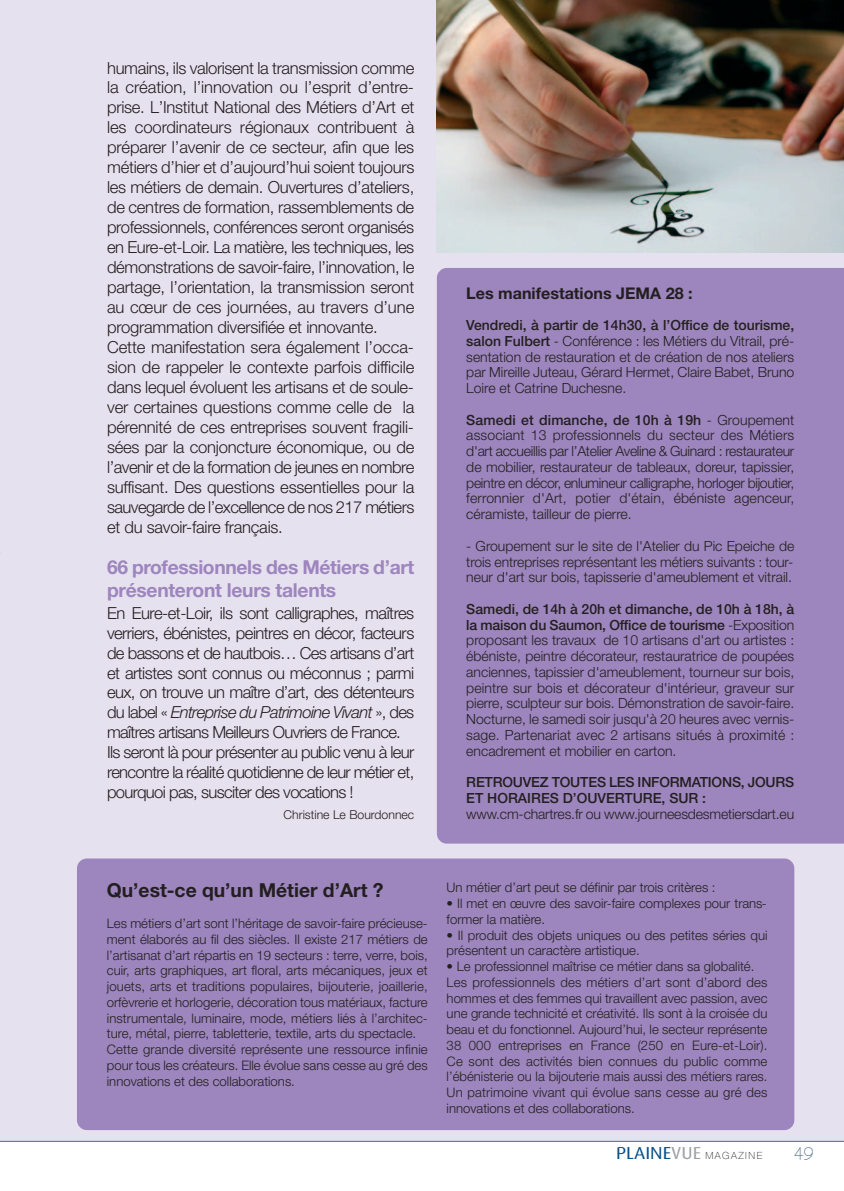
<style>
.page{position:relative;width:844px;height:1191px;background:#fff}
.page>*{position:absolute;margin:0;border:0;box-sizing:border-box;transform-origin:0 0}
.t1{font:21px "Eurofurencelight";color:#57768a}
.t2{font:700 19.25px/23.1px "Helvetica Neue";letter-spacing:-.02em;color:#9d85bd}
.t3{font:700 19.25px "Helvetica Neue";color:#231f20}
.t4{font:300 16.62px/19.9px "Helvetica Neue";letter-spacing:-.015em;color:#231f20}
.t5{font:300 16.62px/19.9px "Helvetica Neue";letter-spacing:-.04em;color:#231f20}
.t6{font:700 16.1px "Helvetica Neue";color:#231f20}
.t7{font:300 14px/15.8px "Helvetica Neue";color:#231f20;text-align:justify}
.t8{font:500 14px/15.8px "Helvetica Neue";letter-spacing:-.015em;color:#231f20}
.t9{font:300 13.12px/15.8px "Helvetica Neue";color:#231f20}
.t10{font:300 12.25px "Helvetica Neue";color:#231f20}
.t11{font:100 9.97px "Helvetica Neue";letter-spacing:.15em;color:#231f20}
.s1{font-style:italic}
.s2{font-weight:500}
.s3{font-family:"Dax";font-weight:400;font-size:17.32px;color:#044f8b}
.s4{font-family:"Dax";font-weight:400;font-size:17.32px;color:#9d9fa2}
</style>
<div class="page">
<div style="left:0;top:0;width:843px;height:1141px;background:#e6e1ef"></div>
<hr style="left:0;top:1140px;width:843px;height:1px;background:#57768a">
<img style="left:436px;top:0;width:407px;height:252px">
<div style="left:437px;top:268px;width:406px;height:575px;background:#9d85bd"></div>
<div style="left:77px;top:858px;width:717px;height:272px;background:#9d85bd;border-radius:10px"></div>
<p class="t4" style="left:107px;top:59px;width:309px">humains, ils valorisent la transmission comme la création, l’innovation ou l’esprit d’entre&shy;prise. L’Institut National des Métiers d’Art et les coordinateurs régionaux contribuent à préparer l’avenir de ce secteur, afin que les métiers d’hier et d’aujourd’hui soient toujours les métiers de demain. Ouvertures d’ateliers, de centres de formation, rassemblements de professionnels, conférences seront organisés en Eure-et-Loir. La matière, les techniques, les démonstrations de savoir-faire, l’innovation, le partage, l’orientation, la transmission seront au cœur de ces journées, au travers d’une programmation diversifiée et innovante.<br>Cette manifestation sera également l’occa&shy;sion de rappeler le contexte parfois difficile dans lequel évoluent les artisans et de soule&shy;ver certaines questions comme celle de la pérennité de ces entreprises souvent fragili&shy;sées par la conjoncture économique, ou de l’avenir et de la formation de jeunes en nombre suffisant. Des questions essentielles pour la sauvegarde de l’excellence de nos 217 métiers et du savoir-faire français.</p>
<h2 class="t2" style="left:107px;top:557px;width:309px">66 professionnels des Métiers d’art présenteront leurs talents</h2>
<p class="t5" style="left:107px;top:604px;width:309px">En Eure-et-Loir, ils sont calligraphes, maîtres verriers, ébénistes, peintres en décor, facteurs de bassons et de hautbois… Ces artisans d’art et artistes sont connus ou méconnus ; parmi eux, on trouve un maître d’art, des détenteurs du label « <span class="s1">Entreprise du Patrimoine Vivant</span> », des maîtres artisans Meilleurs Ouvriers de France.<br>Ils seront là pour présenter au public venu à leur rencontre la réalité quotidienne de leur métier et, pourquoi pas, susciter des vocations !</p>
<p class="t10" style="left:283px;top:810px;width:132px">Christine Le Bourdonnec</p>
<p class="t6" style="left:466px;top:287px;width:228px">Les manifestations JEMA 28 :</p>
<p class="t7" style="left:466px;top:319px;width:329px"><span class="s2">Vendredi, à partir de 14h30, à l’Office de tourisme, salon Fulbert</span> - Conférence : les Métiers du Vitrail, pré&shy;sentation de restauration et de création de nos ateliers par Mireille Juteau, Gérard Hermet, Claire Babet, Bruno Loire et Catrine Duchesne.</p>
<p class="t7" style="left:466px;top:413px;width:329px"><span class="s2">Samedi et dimanche, de 10h à 19h</span> - Groupement associant 13 professionnels du secteur des Métiers d'art accueillis par l’Atelier Aveline &amp; Guinard : restaurateur de mobilier, restaurateur de tableaux, doreur, tapissier, peintre en décor, enlumineur calligraphe, horloger bijoutier, ferronnier d'Art, potier d'étain, ébéniste agenceur, céramiste, tailleur de pierre.</p>
<p class="t7" style="left:466px;top:539px;width:329px">- Groupement sur le site de l'Atelier du Pic Epeiche de trois entreprises représentant les métiers suivants : tour&shy;neur d'art sur bois, tapisserie d'ameublement et vitrail.</p>
<p class="t7" style="left:466px;top:602px;width:329px"><span class="s2">Samedi, de 14h à 20h et dimanche, de 10h à 18h, à la maison du Saumon, Office de tourisme</span> -Exposition proposant les travaux de 10 artisans d'art ou artistes : ébéniste, peintre décorateur, restauratrice de poupées anciennes, tapissier d'ameublement, tourneur sur bois, peintre sur bois et décorateur d'intérieur, graveur sur pierre, sculpteur sur bois. Démonstration de savoir-faire.<br>Nocturne, le samedi soir jusqu'à 20 heures avec vernis&shy;sage. Partenariat avec 2 artisans situés à proximité : encadrement et mobilier en carton.</p>
<p class="t8" style="left:466px;top:775px;width:329px">RETROUVEZ TOUTES LES INFORMATIONS, JOURS<br>ET HORAIRES D’OUVERTURE, SUR :</p>
<p class="t7" style="left:466px;top:807px;width:329px">www.cm-chartres.fr ou www.journeesdesmetiersdart.eu</p>
<h2 class="t3" style="left:107px;top:883px;width:278px">Qu’est-ce qu’un Métier d’Art ?</h2>
<p class="t9" style="left:107px;top:916px;width:322px">Les métiers d’art sont l’héritage de savoir-faire précieuse&shy;ment élaborés au fil des siècles. Il existe 217 métiers de l’artisanat d’art répartis en 19 secteurs : terre, verre, bois, cuir, arts graphiques, art floral, arts mécaniques, jeux et jouets, arts et traditions populaires, bijouterie, joaillerie, orfèvrerie et horlogerie, décoration tous matériaux, facture instrumentale, luminaire, mode, métiers liés à l’architec&shy;ture, métal, pierre, tabletterie, textile, arts du spectacle.<br>Cette grande diversité représente une ressource infinie pour tous les créateurs. Elle évolue sans cesse au gré des innovations et des collaborations.</p>
<p class="t9" style="left:446px;top:881px;width:270px">Un métier d’art peut se définir par trois critères :</p>
<p class="t9" style="left:446px;top:896px;width:321px">• Il met en œuvre des savoir-faire complexes pour trans&shy;former la matière.</p>
<p class="t9" style="left:446px;top:928px;width:322px">• Il produit des objets uniques ou des petites séries qui présentent un caractère artistique.</p>
<p class="t9" style="left:446px;top:959px;width:322px">• Le professionnel maîtrise ce métier dans sa globalité.<br>Les professionnels des métiers d’art sont d’abord des hommes et des femmes qui travaillent avec passion, avec une grande technicité et créativité. Ils sont à la croisée du beau et du fonctionnel. Aujourd’hui, le secteur représente 38 000 entreprises en France (250 en Eure-et-Loir).<br>Ce sont des activités bien connues du public comme l’ébénisterie ou la bijouterie mais aussi des métiers rares.<br>Un patrimoine vivant qui évolue sans cesse au gré des innovations et des collaborations.</p>
<p class="t11" style="left:616px;top:1151px;width:147px"><span class="s3">PLAINE</span><span class="s4">VUE</span> MAGAZINE</p>
<h1 class="t1" style="left:794px;top:1141px;width:21px">49</h1>
</div>
